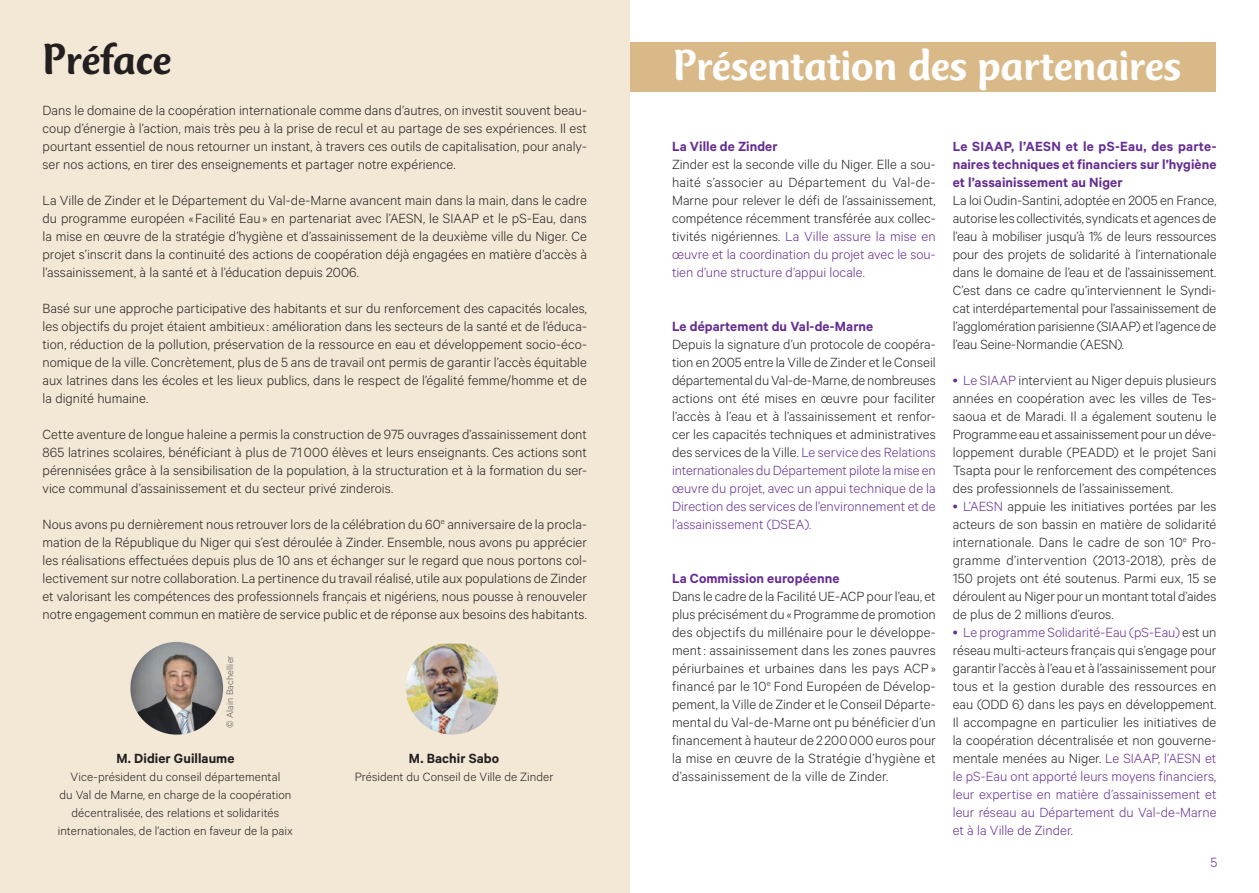
<style>
.page{position:relative;width:1259px;height:893px;background:#fff}
.page>*{position:absolute;margin:0;border:0;box-sizing:border-box;transform-origin:0 0}
.t1{font:500 45px "Club Type Std";letter-spacing:-.005em;color:#fff}
.t2{font:500 45px "Club Type Std";letter-spacing:-.005em;color:#231f20}
.t3{font:300 15px/18px "Calibre";color:#231f20;text-align:justify}
.t4{font:600 15px/18px "Calibre";letter-spacing:.005em;color:#652d91;text-align:justify}
.t5{font:600 15px "Calibre";letter-spacing:.005em;color:#231f20}
.t6{font:300 15px "Calibre";color:#652d91}
.t7{font:300 13.5px/18px "Calibre";letter-spacing:.005em;color:#231f20;text-align:center}
.t8{font:300 10.5px "Calibre";letter-spacing:.015em;color:#57585a}
.s1{color:#652d91}
</style>
<div class="page">
<div style="left:629px;top:43px;width:587px;height:49px;background:#d9b988"></div>
<div style="left:0;top:0;width:629px;height:893px;background:#f3e7d5"></div>
<img style="left:130px;top:642px;width:93px;height:93px;border-radius:46px">
<img style="left:406px;top:642px;width:92px;height:93px;border-radius:46px">
<h1 class="t2" style="left:43px;top:36px;width:130px">Préface</h1>
<h1 class="t1" style="left:673px;top:41px;width:510px">Présentation des partenaires</h1>
<p class="t3" style="left:43px;top:100px;width:546px">Dans le domaine de la coopération internationale comme dans d’autres, on investit souvent beau&shy;coup d’énergie à l’action, mais très peu à la prise de recul et au partage de ses expériences. Il est pourtant essentiel de nous retourner un instant, à travers ces outils de capitalisation, pour analy&shy;ser nos actions, en tirer des enseignements et partager notre expérience.</p>
<p class="t3" style="left:43px;top:190px;width:546px">La Ville de Zinder et le Département du Val-de-Marne avancent main dans la main, dans le cadre du programme européen « Facilité Eau » en partenariat avec l’AESN, le SIAAP et le pS-Eau, dans la mise en œuvre de la stratégie d’hygiène et d’assainissement de la deuxième ville du Niger. Ce projet s’inscrit dans la continuité des actions de coopération déjà engagées en matière d’accès à l’assainissement, à la santé et à l’éducation depuis 2006.</p>
<p class="t3" style="left:43px;top:298px;width:546px">Basé sur une approche participative des habitants et sur du renforcement des capacités locales, les objectifs du projet étaient ambitieux : amélioration dans les secteurs de la santé et de l’éduca&shy;tion, réduction de la pollution, préservation de la ressource en eau et développement socio-éco&shy;nomique de la ville. Concrètement, plus de 5 ans de travail ont permis de garantir l’accès équitable aux latrines dans les écoles et les lieux publics, dans le respect de l’égalité femme/homme et de la dignité humaine.</p>
<p class="t3" style="left:43px;top:424px;width:546px">Cette aventure de longue haleine a permis la construction de 975 ouvrages d’assainissement dont 865 latrines scolaires, bénéficiant à plus de 71000 élèves et leurs enseignants. Ces actions sont pérennisées grâce à la sensibilisation de la population, à la structuration et à la formation du ser&shy;vice communal d’assainissement et du secteur privé zinderois.</p>
<p class="t3" style="left:43px;top:514px;width:546px">Nous avons pu dernièrement nous retrouver lors de la célébration du 60<sup>e</sup> anniversaire de la procla&shy;mation de la République du Niger qui s’est déroulée à Zinder. Ensemble, nous avons pu apprécier les réalisations effectuées depuis plus de 10 ans et échanger sur le regard que nous portons col&shy;lectivement sur notre collaboration. La pertinence du travail réalisé, utile aux populations de Zinder et valorisant les compétences des professionnels français et nigériens, nous pousse à renouveler notre engagement commun en matière de service public et de réponse aux besoins des habitants.</p>
<p class="t8" style="left:224px;top:728px;width:74px;rotate:-90deg">© Alain Bachellier</p>
<p class="t5" style="left:116px;top:749px;width:120px">M. Didier Guillaume</p>
<p class="t7" style="left:58px;top:767px;width:237px">Vice-président du conseil départemental<br>du Val de Marne, en charge de la coopération décentralisée, des relations et solidarités internationales, de l’action en faveur de la paix</p>
<p class="t5" style="left:409px;top:749px;width:92px">M. Bachir Sabo</p>
<p class="t7" style="left:355px;top:767px;width:200px">Président du Conseil de Ville de Zinder</p>
<p class="t4" style="left:672px;top:136px;width:107px">La Ville de Zinder</p>
<p class="t3" style="left:672px;top:154px;width:265px">Zinder est la seconde ville du Niger. Elle a sou&shy;haité s’associer au Département du Val-de-Marne pour relever le défi de l’assainissement, compétence récemment transférée aux collec&shy;tivités nigériennes. <span class="s1">La Ville assure la mise en œuvre et la coordination du projet avec le sou&shy;tien d’une structure d’appui locale.</span></p>
<p class="t4" style="left:672px;top:316px;width:203px">Le département du Val-de-Marne</p>
<p class="t3" style="left:672px;top:334px;width:265px">Depuis la signature d’un protocole de coopéra&shy;tion en 2005 entre la Ville de Zinder et le Conseil départemental du Val-de-Marne, de nombreuses actions ont été mises en œuvre pour faciliter l’accès à l’eau et à l’assainissement et renfor&shy;cer les capacités techniques et administratives des services de la Ville. <span class="s1">Le service des Relations internationales du Département pilote la mise en œuvre du projet, avec un appui technique de la Direction des services de l’environnement et de l’assainissement (DSEA).</span></p>
<p class="t4" style="left:672px;top:568px;width:169px">La Commission européenne</p>
<p class="t3" style="left:672px;top:586px;width:265px">Dans le cadre de la Facilité UE-ACP pour l’eau, et plus précisément du «Programme de promotion des objectifs du millénaire pour le développe&shy;ment: assainissement dans les zones pauvres périurbaines et urbaines dans les pays ACP » financé par le 10<sup>e</sup> Fond Européen de Dévelop&shy;pement, la Ville de Zinder et le Conseil Départe&shy;mental du Val-de-Marne ont pu bénéficier d’un financement à hauteur de 2 200000 euros pour la mise en œuvre de la Stratégie d’hygiène et d’assainissement de la ville de Zinder.</p>
<p class="t4" style="left:952px;top:136px;width:265px">Le SIAAP, l’AESN et le pS-Eau, des parte&shy;naires techniques et financiers sur l’hygiène et l’assainissement au Niger</p>
<p class="t3" style="left:952px;top:190px;width:265px">La loi Oudin-Santini, adoptée en 2005 en France, autorise les collectivités, syndicats et agences de l’eau à mobiliser jusqu’à 1% de leurs ressources pour des projets de solidarité à l’internationale dans le domaine de l’eau et de l’assainissement.<br>C’est dans ce cadre qu’interviennent le Syndi&shy;cat interdépartemental pour l’assainissement de l’agglomération parisienne (SIAAP) et l’agence de l’eau Seine-Normandie (AESN).</p>
<p class="t3" style="left:952px;top:370px;width:265px"><span class="s1">• Le SIAAP</span> intervient au Niger depuis plusieurs années en coopération avec les villes de Tes&shy;saoua et de Maradi. Il a également soutenu le Programme eau et assainissement pour un déve&shy;loppement durable (PEADD) et le projet Sani Tsapta pour le renforcement des compétences des professionnels de l’assainissement.</p>
<p class="t3" style="left:952px;top:496px;width:265px"><span class="s1">• L’AESN</span> appuie les initiatives portées par les acteurs de son bassin en matière de solidarité internationale. Dans le cadre de son 10<sup>e</sup> Pro&shy;gramme d’intervention (2013-2018), près de 150 projets ont été soutenus. Parmi eux, 15 se déroulent au Niger pour un montant total d’aides de plus de 2 millions d’euros.</p>
<p class="t3" style="left:952px;top:622px;width:265px"><span class="s1">• Le programme Solidarité-Eau (pS-Eau)</span> est un réseau multi-acteurs français qui s’engage pour garantir l’accès à l’eau et à l’assainissement pour tous et la gestion durable des ressources en eau (ODD 6) dans les pays en développement.<br>Il accompagne en particulier les initiatives de la coopération décentralisée et non gouverne&shy;mentale menées au Niger. <span class="s1">Le SIAAP, l’AESN et le pS-Eau ont apporté leurs moyens financiers, leur expertise en matière d’assainissement et leur réseau au Département du Val-de-Marne et à la Ville de Zinder.</span></p>
<p class="t6" style="left:1210px;top:854px;width:8px">5</p>
</div>
